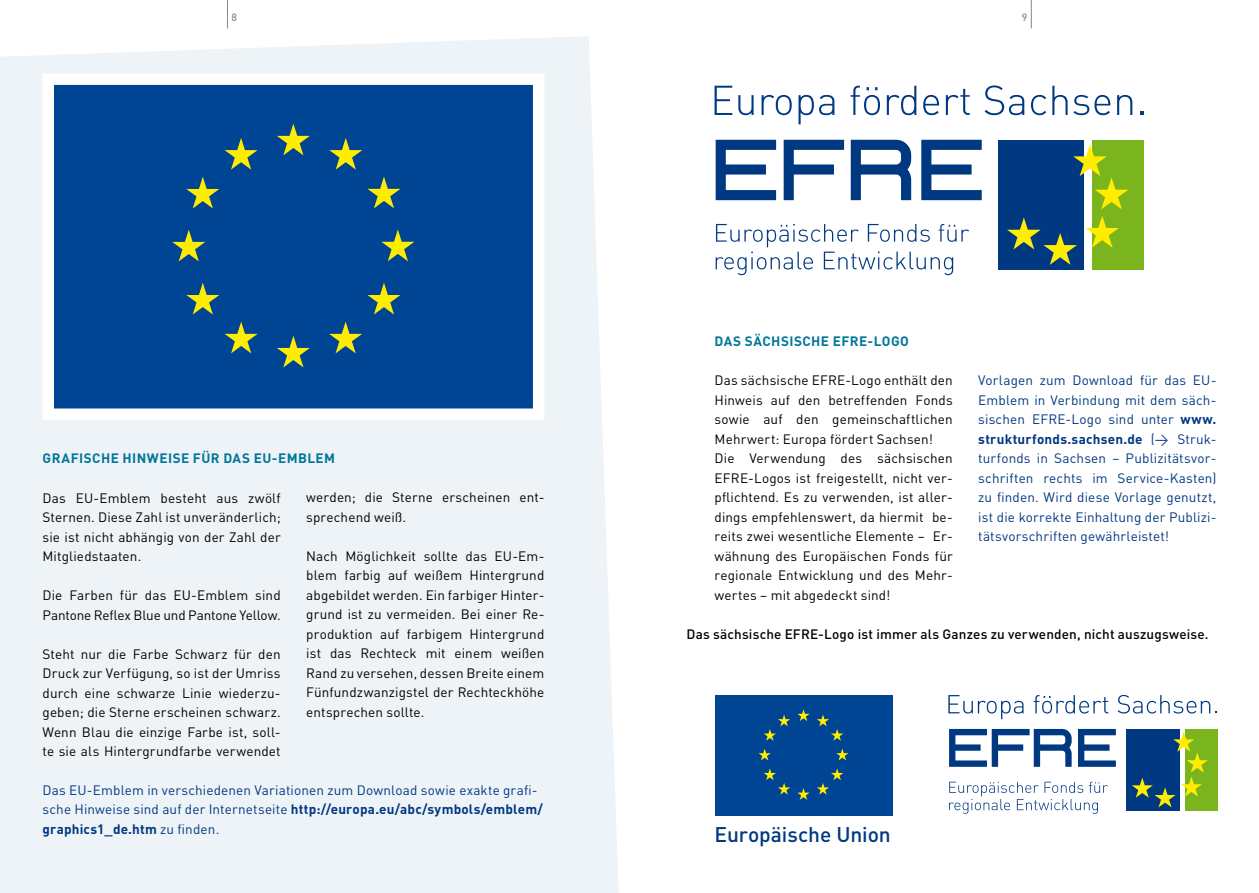
<style>
.page{position:relative;width:1259px;height:893px;background:#fff}
.page>*{position:absolute;margin:0;border:0;box-sizing:border-box;transform-origin:0 0}
.t1{font:500 21px "DIN";letter-spacing:-.005em;color:#003882}
.t2{font:13.5px/19.5px "DIN";letter-spacing:.01em;color:#000;text-align:justify}
.t3{font:13.5px/19.5px "DIN";letter-spacing:.01em;color:#003882}
.t4{font:500 13.5px "DIN";letter-spacing:.01em;color:#000}
.t5{font:700 13.5px "DIN";letter-spacing:.15em;color:#00769a}
.t6{font:500 10.5px "DIN";color:#87888a}
.s1{font-weight:700}
</style>
<div class="page">
<div style="left:0;top:36px;width:619px;height:857px;background:#eef3f7"></div>
<svg style="left:37px;top:68px;width:513px;height:358px"></svg>
<svg style="left:277px;top:124px;width:33px;height:31px"></svg>
<svg style="left:224px;top:138px;width:34px;height:32px"></svg>
<svg style="left:186px;top:177px;width:33px;height:32px"></svg>
<svg style="left:172px;top:230px;width:33px;height:31px"></svg>
<svg style="left:186px;top:283px;width:33px;height:32px"></svg>
<svg style="left:225px;top:322px;width:33px;height:31px"></svg>
<svg style="left:277px;top:336px;width:33px;height:31px"></svg>
<svg style="left:329px;top:322px;width:33px;height:31px"></svg>
<svg style="left:367px;top:283px;width:33px;height:32px"></svg>
<svg style="left:381px;top:229px;width:33px;height:32px"></svg>
<svg style="left:367px;top:177px;width:33px;height:31px"></svg>
<svg style="left:329px;top:138px;width:33px;height:32px"></svg>
<div style="left:1091px;top:140px;width:52px;height:129px;background:#7ab51d"></div>
<div style="left:998px;top:140px;width:85px;height:129px;background:#003882"></div>
<svg style="left:1073px;top:144px;width:55px;height:65px"></svg>
<svg style="left:1085px;top:216px;width:34px;height:32px"></svg>
<svg style="left:1007px;top:218px;width:70px;height:47px"></svg>
<svg style="left:715px;top:224px;width:254px;height:51px"></svg>
<svg style="left:715px;top:140px;width:266px;height:60px"></svg>
<svg style="left:714px;top:86px;width:18px;height:29px"></svg>
<svg style="left:738px;top:95px;width:15px;height:20px"></svg>
<svg style="left:761px;top:95px;width:30px;height:20px"></svg>
<svg style="left:798px;top:95px;width:36px;height:29px"></svg>
<svg style="left:850px;top:86px;width:30px;height:29px"></svg>
<svg style="left:887px;top:86px;width:29px;height:29px"></svg>
<svg style="left:923px;top:95px;width:16px;height:20px"></svg>
<svg style="left:946px;top:89px;width:23px;height:26px"></svg>
<svg style="left:984px;top:85px;width:40px;height:30px"></svg>
<svg style="left:1031px;top:95px;width:15px;height:20px"></svg>
<svg style="left:1052px;top:86px;width:15px;height:29px"></svg>
<svg style="left:1073px;top:95px;width:37px;height:20px"></svg>
<svg style="left:1117px;top:95px;width:15px;height:20px"></svg>
<div style="left:714px;top:695px;width:178px;height:120px;background:#004494"></div>
<svg style="left:797px;top:709px;width:12px;height:12px"></svg>
<svg style="left:764px;top:715px;width:26px;height:26px"></svg>
<svg style="left:758px;top:749px;width:13px;height:11px"></svg>
<svg style="left:764px;top:768px;width:26px;height:27px"></svg>
<svg style="left:797px;top:788px;width:12px;height:12px"></svg>
<svg style="left:817px;top:768px;width:26px;height:27px"></svg>
<svg style="left:836px;top:749px;width:12px;height:11px"></svg>
<svg style="left:817px;top:715px;width:26px;height:26px"></svg>
<div style="left:1185px;top:729px;width:32px;height:81px;background:#7ab51d"></div>
<div style="left:1126px;top:729px;width:53px;height:81px;background:#003882"></div>
<svg style="left:1132px;top:732px;width:75px;height:75px"></svg>
<svg style="left:949px;top:782px;width:159px;height:32px"></svg>
<svg style="left:949px;top:729px;width:167px;height:38px"></svg>
<svg style="left:948px;top:695px;width:75px;height:24px"></svg>
<svg style="left:1033px;top:695px;width:75px;height:18px"></svg>
<svg style="left:1117px;top:695px;width:100px;height:18px"></svg>
<svg style="left:227px;top:0;width:1px;height:28px"></svg>
<svg style="left:1031px;top:0;width:1px;height:28px"></svg>
<p class="t6" style="left:231px;top:11px;width:7px">8</p>
<p class="t6" style="left:1021px;top:11px;width:7px">9</p>
<p class="t5" style="left:43px;top:450px;width:294px">Grafische H inweise für das EU-Emblem</p>
<p class="t2" style="left:43px;top:488px;width:240px">Das EU-Emblem besteht aus zwölf Sternen. Diese Zahl ist unveränderlich; sie ist nicht abhängig von der Zahl der Mitgliedstaaten.</p>
<p class="t2" style="left:43px;top:585px;width:240px">Die Farben für das EU-Emblem sind<br>Pantone Reflex Blue und Pantone Yellow.</p>
<p class="t2" style="left:43px;top:644px;width:240px">Steht nur die Farbe Schwarz für den Druck zur Verfügung, so ist der Umriss durch eine schwarze Linie wiederzu&shy;geben; die Sterne erscheinen schwarz.<br>Wenn Blau die einzige Farbe ist, soll&shy;te sie als Hintergrundfarbe verwendet</p>
<p class="t2" style="left:306px;top:488px;width:240px">werden; die Sterne erscheinen ent&shy;sprechend weiß.</p>
<p class="t2" style="left:306px;top:546px;width:240px">Nach Möglichkeit sollte das EU-Em&shy;blem farbig auf weißem Hintergrund abgebildet werden. Ein farbiger Hinter&shy;grund ist zu vermeiden. Bei einer Re&shy;produktion auf farbigem Hintergrund ist das Rechteck mit einem weißen Rand zu versehen, dessen Breite einem Fünfundzwanzigstel der Rechteckhöhe entsprechen sollte.</p>
<p class="t3" style="left:43px;top:780px;width:502px">Das EU-Emblem in verschiedenen Variationen zum Download sowie exakte grafi&shy;sche Hinweise sind auf der Internetseite <span class="s1">http://europa.eu/abc/symbols/emblem/ graphics1_de.htm</span> zu finden.</p>
<p class="t5" style="left:714px;top:333px;width:196px">Das sächsische EFRE-Logo</p>
<p class="t2" style="left:714px;top:371px;width:240px;text-align:left">Das sächsische EFRE-Logo enthält den Hinweis auf den betreffenden Fonds sowie auf den gemeinschaftlichen Mehrwert: Europa fördert Sachsen!<br>Die Verwendung des sächsischen EFRE-Logos ist freigestellt, nicht ver&shy;pflichtend. Es zu verwenden, ist aller&shy;dings empfehlenswert, da hiermit be&shy;reits zwei wesentliche Elemente – Er&shy;wähnung des Europäischen Fonds für regionale Entwicklung und des Mehr&shy;wertes – mit abgedeckt sind!</p>
<p class="t3" style="left:978px;top:370px;width:240px">Vorlagen zum Download für das EU-Emblem in Verbindung mit dem säch&shy;sischen EFRE-Logo sind unter <span class="s1">www. strukturfonds.sachsen.de</span> (&gt; Struk&shy;turfonds in Sachsen – Publizitätsvor&shy;schriften rechts im Service-Kasten) zu finden. Wird diese Vorlage genutzt, ist die korrekte Einhaltung der Publizi&shy;tätsvorschriften gewährleistet!</p>
<p class="t4" style="left:686px;top:626px;width:523px">Das sächsische EFRE-Logo ist immer als Ganzes zu verwenden, nicht auszugsweise.</p>
<h1 class="t1" style="left:714px;top:821px;width:178px">Europäische Union</h1>
</div>
